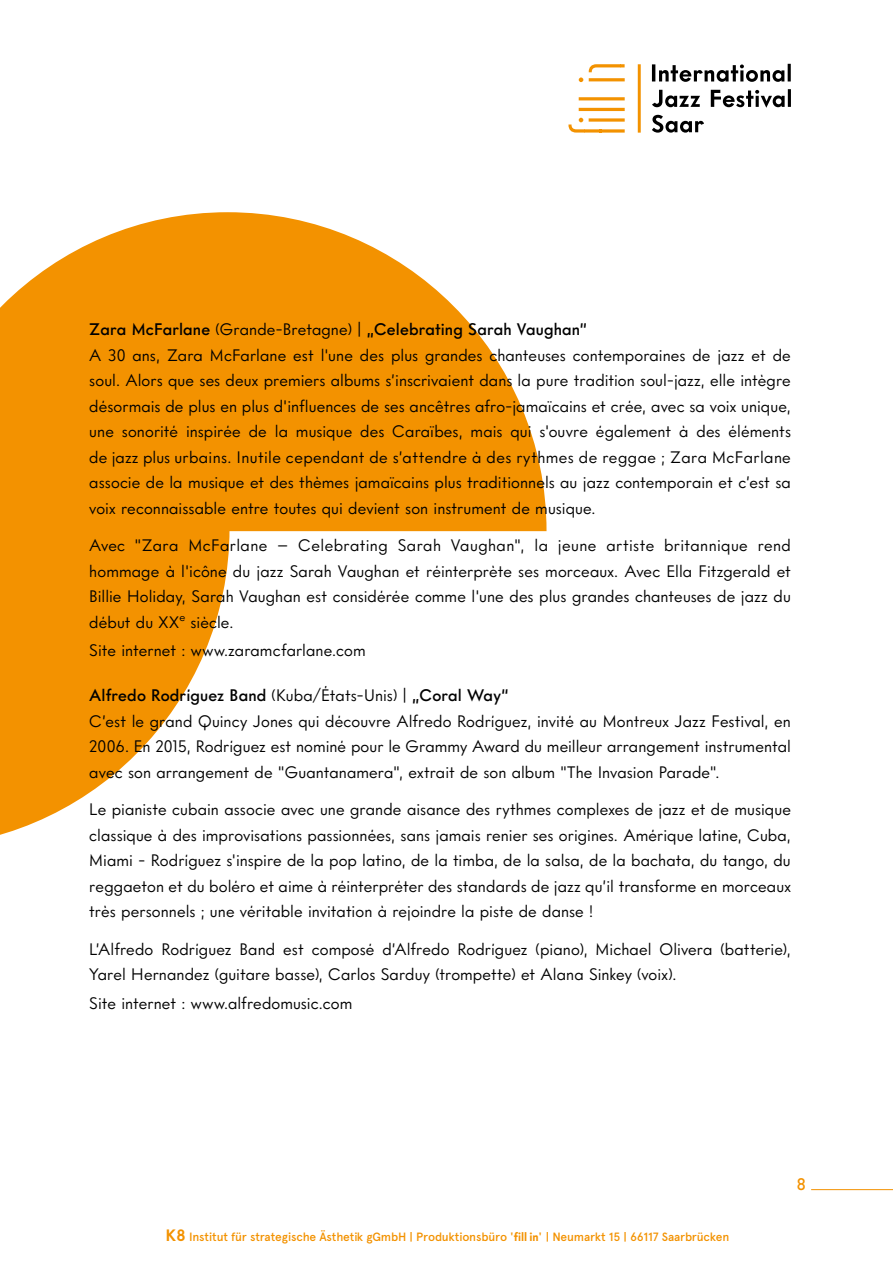
<style>
.page{position:relative;width:893px;height:1263px;background:#fff}
.page>*{position:absolute;margin:0;border:0;box-sizing:border-box;transform-origin:0 0}
.t1{font:16.5px/25.5px "Intervogue";letter-spacing:.005em;color:#000}
.t2{font:500 16.5px "Intervogue";color:#f39200}
.t3{font:500 12px "Apercu";letter-spacing:-.01em;color:#f39200}
.s1{font-weight:500}
.s2{font-weight:700;font-size:16.5px}
.s3{font-family:"Intervogue";font-weight:700}
</style>
<div class="page">
<hr style="left:811px;top:1189px;width:82px;height:1px;background:#f39200">
<hr style="left:579px;top:108px;width:46px;height:3px;background:#f39200">
<hr style="left:579px;top:97px;width:46px;height:3px;background:#f39200">
<svg style="left:568px;top:118px;width:57px;height:15px"></svg>
<svg style="left:589px;top:118px;width:36px;height:4px"></svg>
<svg style="left:589px;top:64px;width:36px;height:8px"></svg>
<svg style="left:579px;top:78px;width:4px;height:4px"></svg>
<hr style="left:589px;top:78px;width:36px;height:3px;background:#f39200">
<svg style="left:652px;top:115px;width:52px;height:18px"></svg>
<svg style="left:652px;top:89px;width:139px;height:19px"></svg>
<svg style="left:652px;top:64px;width:139px;height:18px"></svg>
<hr style="left:638px;top:64px;width:3px;height:69px;background:#f39200">
<svg style="left:0;top:531px;width:230px;height:304px;fill:#f39200"></svg>
<svg style="left:0;top:212px;width:546px;height:319px;fill:#f39200"></svg>
<p class="t1" style="left:89px;top:317px;width:703px"><span class="s1">Zara McFarlane</span> (Grande-Bretagne) | <span class="s1">„Celebrating Sarah Vaughan”<br></span>A 30 ans, Zara McFarlane est l'une des plus grandes chanteuses contemporaines de jazz et de soul. Alors que ses deux premiers albums s’inscrivaient dans la pure tradition soul-jazz, elle intègre désormais de plus en plus d'influences de ses ancêtres afro-jamaïcains et crée, avec sa voix unique, une sonorité inspirée de la musique des Caraïbes, mais qui s'ouvre également à des éléments de jazz plus urbains. Inutile cependant de s’attendre à des rythmes de reggae ; Zara McFarlane associe de la musique et des thèmes jamaïcains plus traditionnels au jazz contemporain et c’est sa voix reconnaissable entre toutes qui devient son instrument de musique.</p>
<p class="t1" style="left:89px;top:532px;width:703px;text-align:justify">Avec "Zara McFarlane – Celebrating Sarah Vaughan", la jeune artiste britannique rend hommage à l'icône du jazz Sarah Vaughan et réinterprète ses morceaux. Avec Ella Fitzgerald et Billie Holiday, Sarah Vaughan est considérée comme l'une des plus grandes chanteuses de jazz du début du XX<sup>e</sup> siècle.</p>
<p class="t1" style="left:89px;top:638px;width:278px">Site internet : www.zaramcfarlane.com</p>
<p class="t1" style="left:89px;top:683px;width:703px"><span class="s1">Alfredo Rodríguez Band</span> (Kuba/États-Unis) | <span class="s1">„Coral Way“<br></span>C’est le grand Quincy Jones qui découvre Alfredo Rodríguez, invité au Montreux Jazz Festival, en 2006. En 2015, Rodríguez est nominé pour le Grammy Award du meilleur arrangement instrumental avec son arrangement de "Guantanamera", extrait de son album "The Invasion Parade".</p>
<p class="t1" style="left:89px;top:797px;width:703px;text-align:justify">Le pianiste cubain associe avec une grande aisance des rythmes complexes de jazz et de musique classique à des improvisations passionnées, sans jamais renier ses origines. Amérique latine, Cuba, Miami - Rodríguez s'inspire de la pop latino, de la timba, de la salsa, de la bachata, du tango, du reggaeton et du boléro et aime à réinterpréter des standards de jazz qu’il transforme en morceaux très personnels ; une véritable invitation à rejoindre la piste de danse !</p>
<p class="t1" style="left:89px;top:936px;width:703px">L’Alfredo Rodríguez Band est composé d’Alfredo Rodríguez (piano), Michael Olivera (batterie),<br>Yarel Hernandez (guitare basse), Carlos Sarduy (trompette) et Alana Sinkey (voix).</p>
<p class="t1" style="left:89px;top:990px;width:264px">Site internet : www.alfredomusic.com</p>
<p class="t3" style="left:166px;top:1230px;width:565px"><span class="s2">K8</span> Institut für strategische Ästhetik gGmbH | Produktionsbüro '<span class="s3">fill in</span>' | Neumarkt 15 | 66117 Saarbrücken</p>
<p class="t2" style="left:797px;top:1174px;width:10px">8</p>
</div>
